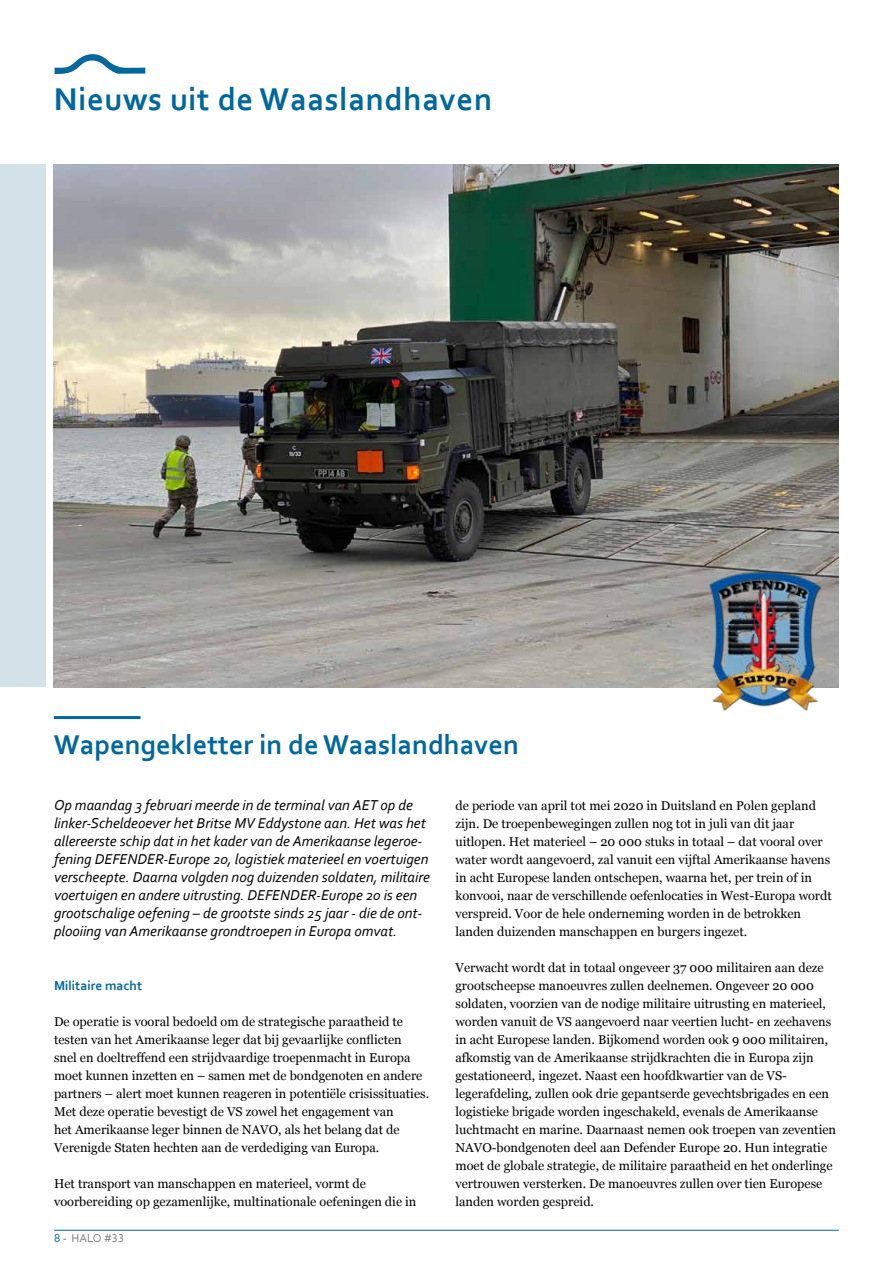
<style>
.page{position:relative;width:893px;height:1263px;background:#fff}
.page>*{position:absolute;margin:0;border:0;box-sizing:border-box;transform-origin:0 0}
.t1{font:700 33px "Corbel";letter-spacing:.02em;color:#00689e}
.t2{font:700 28.5px "Corbel";color:#00689e}
.t3{font:italic 15px/18px "Corbel";color:#000}
.t4{font:700 13.5px "Corbel";color:#00689e}
.t5{font:12.75px/18px "Georgia";color:#000}
.t6{font:12px "Corbel";color:#808285}
.s1{color:#00689e}
</style>
<div class="page">
<hr style="left:54px;top:1230px;width:785px;height:1px;background:#00689e">
<img style="left:54px;top:164px;width:785px;height:523px">
<div style="left:0;top:164px;width:45px;height:523px;background:#d3e1e8"></div>
<hr style="left:54px;top:716px;width:87px;height:3px;background:#00689e">
<svg style="left:55px;top:54px;width:90px;height:20px"></svg>
<img style="left:690px;top:569px;width:147px;height:142px">
<h1 class="t1" style="left:54px;top:79px;width:440px">Nieuws uit de Waaslandhaven</h1>
<h2 class="t2" style="left:54px;top:726px;width:467px">Wapengekletter in de Waaslandhaven</h2>
<p class="t3" style="left:54px;top:796px;width:378px">Op maandag 3 februari meerde in de terminal van AET op de linker-Scheldeoever het Britse MV Eddystone aan. Het was het allereerste schip dat in het kader van de Amerikaanse legeroe&shy;fening DEFENDER-Europe 20, logistiek materieel en voertuigen verscheepte. Daarna volgden nog duizenden soldaten, militaire voertuigen en andere uitrusting. DEFENDER-Europe 20 is een grootschalige oefening – de grootste sinds 25 jaar - die de ont&shy;plooiing van Amerikaanse grondtroepen in Europa omvat.</p>
<p class="t4" style="left:54px;top:977px;width:90px">Militaire macht</p>
<p class="t5" style="left:54px;top:1012px;width:377px">De operatie is vooral bedoeld om de strategische paraatheid te testen van het Amerikaanse leger dat bij gevaarlijke conflicten<br>snel en doeltreffend een strijdvaardige troepenmacht in Europa moet kunnen inzetten en – samen met de bondgenoten en andere partners – alert moet kunnen reageren in potentiële crisissituaties.<br>Met deze operatie bevestigt de VS zowel het engagement van<br>het Amerikaanse leger binnen de NAVO, als het belang dat de Verenigde Staten hechten aan de verdediging van Europa.</p>
<p class="t5" style="left:54px;top:1174px;width:364px">Het transport van manschappen en materieel, vormt de voorbereiding op gezamenlijke, multinationale oefeningen die in</p>
<p class="t6" style="left:54px;top:1231px;width:72px"><span class="s1">8 -</span> HALO #33</p>
<p class="t5" style="left:455px;top:796px;width:378px">de periode van april tot mei 2020 in Duitsland en Polen gepland zijn. De troepenbewegingen zullen nog tot in juli van dit jaar uitlopen. Het materieel – 20 000 stuks in totaal – dat vooral over water wordt aangevoerd, zal vanuit een vijftal Amerikaanse havens in acht Europese landen ontschepen, waarna het, per trein of in konvooi, naar de verschillende oefenlocaties in West-Europa wordt verspreid. Voor de hele onderneming worden in de betrokken landen duizenden manschappen en burgers ingezet.</p>
<p class="t5" style="left:455px;top:958px;width:382px">Verwacht wordt dat in totaal ongeveer 37 000 militairen aan deze grootscheepse manoeuvres zullen deelnemen. Ongeveer 20 000 soldaten, voorzien van de nodige militaire uitrusting en materieel, worden vanuit de VS aangevoerd naar veertien lucht- en zeehavens in acht Europese landen. Bijkomend worden ook 9 000 militairen, afkomstig van de Amerikaanse strijdkrachten die in Europa zijn gestationeerd, ingezet. Naast een hoofdkwartier van de VS&shy;legerafdeling, zullen ook drie gepantserde gevechtsbrigades en een logistieke brigade worden ingeschakeld, evenals de Amerikaanse luchtmacht en marine. Daarnaast nemen ook troepen van zeventien NAVO-bondgenoten deel aan Defender Europe 20. Hun integratie moet de globale strategie, de militaire paraatheid en het onderlinge vertrouwen versterken. De manoeuvres zullen over tien Europese landen worden gespreid.</p>
</div>
